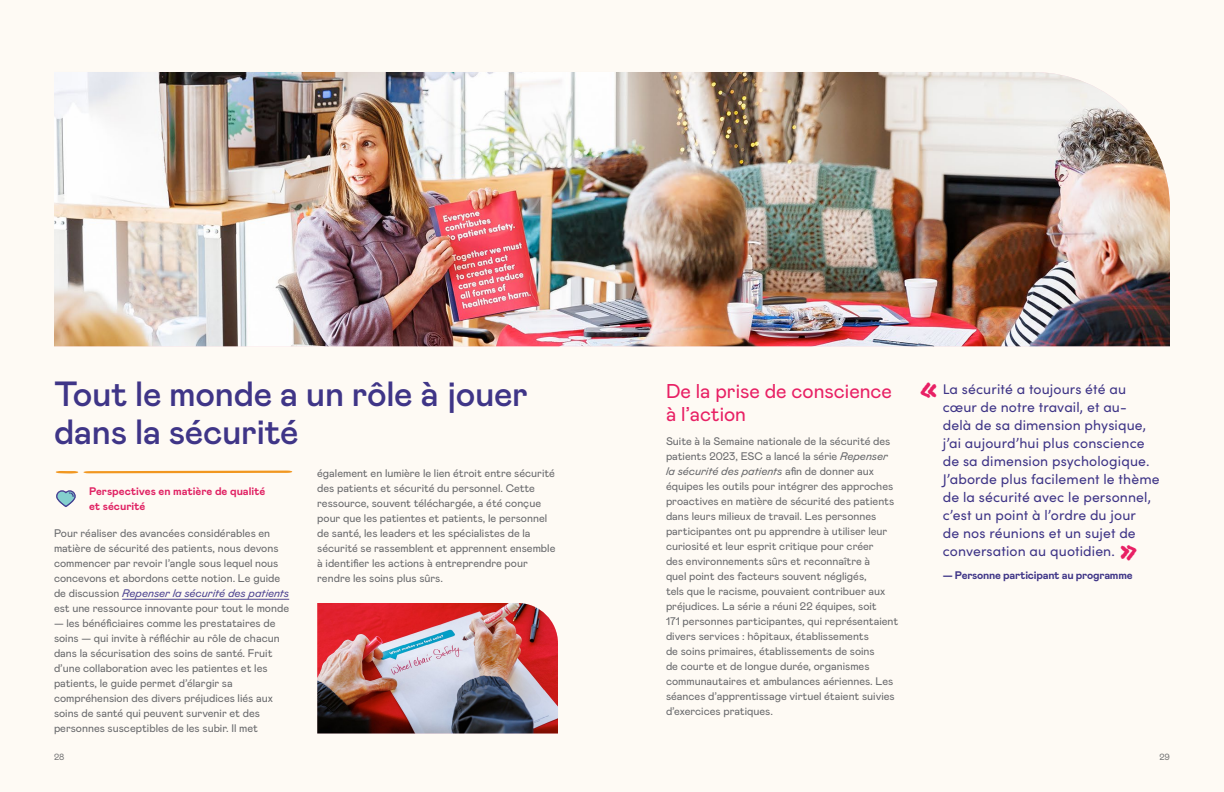
<style>
.page{position:relative;width:1224px;height:792px;background:#fefaf4}
.page>*{position:absolute;margin:0;border:0;box-sizing:border-box;transform-origin:0 0}
.Heading_1_Medium__main__TOC{font:500 35px/38px "Mabry Pro";letter-spacing:-.01em;color:#3f3587}
.t1{font:700 29px "Felt Tip Woman";color:#e82064}
.Heading_2_TOC{font:20px/23px "Mabry Pro";color:#e82064}
.Quote_Small{font:14px/18px "Sofia Pro";letter-spacing:.01em;color:#3f3587}
.Paragraph_Small{font:11px/15px "Mabry Pro";color:#67686b}
.Paragraph_Small-2{font:700 11px/15px "Mabry Pro";color:#e02163}
.Paragraph_Medium_Quote_Small_Name{font:700 11px "Mabry Pro";letter-spacing:-.02em;color:#3f3587}
.t2{font:9px "Mabry Pro";color:#747475}
.s1{font-style:italic;color:#4e4591}
.s2{font-style:italic}
</style>
<div class="page">
<hr style="left:122px;top:599px;width:167px;height:1px;background:#4e4591">
<svg style="left:56px;top:490px;width:20px;height:17px"></svg>
<svg style="left:55px;top:471px;width:237px;height:3px"></svg>
<img style="left:54px;top:72px;width:1116px;height:274px">
<img style="left:317px;top:603px;width:241px;height:131px">
<h1 class="Heading_1_Medium__main__TOC" style="left:54px;top:374px;width:476px">Tout le monde a un rôle à jouer dans la sécurité</h1>
<p class="Paragraph_Small-2" style="left:89px;top:484px;width:178px">Perspectives en matière de qualité et sécurité</p>
<p class="Paragraph_Small" style="left:54px;top:526px;width:237px">Pour réaliser des avancées considérables en matière de sécurité des patients, nous devons commencer par revoir l’angle sous lequel nous concevons et abordons cette notion. Le guide de discussion <span class="s1">Repenser la sécurité des patients </span>est une ressource innovante pour tout le monde</p>
<p class="Paragraph_Small" style="left:54px;top:616px;width:227px">— les bénéficiaires comme les prestataires de soins — qui invite à réfléchir au rôle de chacun dans la sécurisation des soins de santé. Fruit d’une collaboration avec les patientes et les patients, le guide permet d’élargir sa compréhension des divers préjudices liés aux soins de santé qui peuvent survenir et des personnes susceptibles de les subir. Il met</p>
<p class="Paragraph_Small" style="left:317px;top:466px;width:240px">également en lumière le lien étroit entre sécurité des patients et sécurité du personnel. Cette ressource, souvent téléchargée, a été conçue pour que les patientes et patients, le personnel de santé, les leaders et les spécialistes de la sécurité se rassemblent et apprennent ensemble à identifier les actions à entreprendre pour rendre les soins plus sûrs.</p>
<h2 class="Heading_2_TOC" style="left:666px;top:379px;width:228px">De la prise de conscience à l’action</h2>
<p class="Paragraph_Small" style="left:666px;top:433px;width:234px">Suite à la Semaine nationale de la sécurité des patients 2023, ESC a lancé la série <span class="s2">Repenser la sécurité des patients</span> afin de donner aux équipes les outils pour intégrer des approches proactives en matière de sécurité des patients dans leurs milieux de travail. Les personnes participantes ont pu apprendre à utiliser leur curiosité et leur esprit critique pour créer<br>des environnements sûrs et reconnaître à<br>quel point des facteurs souvent négligés,<br>tels que le racisme, pouvaient contribuer aux préjudices. La série a réuni 22 équipes, soit<br>171 personnes participantes, qui représentaient divers services : hôpitaux, établissements<br>de soins primaires, établissements de soins<br>de courte et de longue durée, organismes communautaires et ambulances aériennes. Les séances d’apprentissage virtuel étaient suivies d’exercices pratiques.</p>
<h2 class="t1" style="left:938px;top:409px;width:19px;rotate:-180deg">»</h2>
<p class="Quote_Small" style="left:943px;top:380px;width:218px">La sécurité a toujours été au cœur de notre travail, et au-<br>delà de sa dimension physique, j’ai aujourd’hui plus conscience de sa dimension psychologique.<br>J’aborde plus facilement le thème de la sécurité avec le personnel, c’est un point à l’ordre du jour<br>de nos réunions et un sujet de conversation au quotidien.</p>
<p class="Paragraph_Medium_Quote_Small_Name" style="left:943px;top:568px;width:191px">— Personne participant au programme</p>
<h2 class="t1" style="left:1120px;top:534px;width:19px">»</h2>
<p class="t2" style="left:54px;top:750px;width:12px">28</p>
<p class="t2" style="left:1159px;top:750px;width:12px">29</p>
</div>
